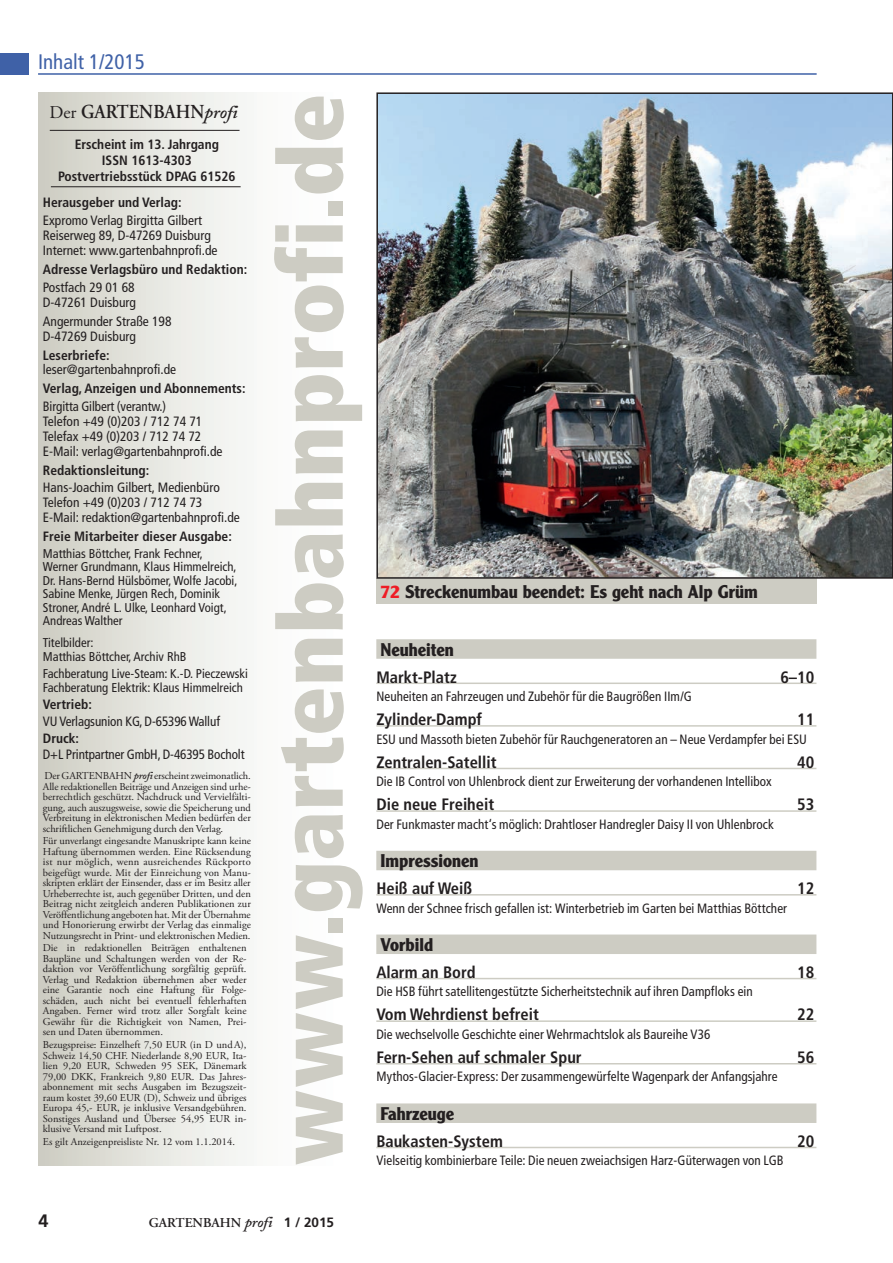
<style>
.page{position:relative;width:893px;height:1263px;background:#fff}
.page>*{position:absolute;margin:0;border:0;box-sizing:border-box;transform-origin:0 0}
.t1{font:900 condensed 90px "Frutiger LT";letter-spacing:.005em;color:#cdccc3}
.t2{font:condensed 21px "Frutiger LT";color:#3f61a7}
.t3{font:600 19.8px "Adobe Garamond Pro";color:#231f20;scale:.91 1}
.t4{font:700 18px "Clearface Gothic LH";color:#231f20}
.t5{font:700 18px "Frutiger LT";color:#231f20}
.t6{font:700 condensed 16.5px "Frutiger LT";color:#231f20}
.t7{font:condensed 13.5px/15px "Frutiger LT";color:#231f20}
.t8{font:700 condensed 13.5px/16.2px "Frutiger LT";color:#231f20;text-align:center}
.t9{font:600 13.5px "Adobe Garamond Pro";color:#231f20}
.t10{font:condensed 12.75px/13.5px "Frutiger LT";color:#231f20}
.t11{font:10.5px/10.5px "Adobe Garamond Pro";color:#231f20;text-align:justify}
.s1{font-weight:400;font-size:18px}
.s2{font-family:"Adobe Caslon";font-style:italic;font-size:18px}
.s3{font-family:"Adobe Caslon";font-weight:600;font-style:italic}
.s4{color:#ee1c25}
.s5{font-family:"Adobe Caslon";font-style:italic;font-size:15px}
.s6{font-family:"Frutiger LT";font-weight:700}
</style>
<div class="page">
<div style="left:0;top:53px;width:29px;height:22px;background:#3f61a7"></div>
<hr style="left:38px;top:73px;width:779px;height:2px;background:#3f61a7">
<div style="left:38px;top:93px;width:323px;height:1072px;background:linear-gradient(to right,#d2d2c8,#fff)"></div>
<div style="left:376px;top:639px;width:440px;height:20px;background:#cdccc3"></div>
<hr style="left:376px;top:682px;width:440px;height:2px;background:#cdccc3">
<hr style="left:376px;top:725px;width:440px;height:2px;background:#cdccc3">
<hr style="left:376px;top:768px;width:440px;height:1px;background:#cdccc3">
<hr style="left:376px;top:810px;width:440px;height:2px;background:#cdccc3">
<div style="left:376px;top:851px;width:440px;height:19px;background:#cdccc3"></div>
<hr style="left:376px;top:894px;width:440px;height:1px;background:#cdccc3">
<div style="left:376px;top:934px;width:440px;height:20px;background:#cdccc3"></div>
<hr style="left:376px;top:978px;width:440px;height:1px;background:#cdccc3">
<hr style="left:376px;top:1020px;width:440px;height:2px;background:#cdccc3">
<hr style="left:376px;top:1063px;width:440px;height:1px;background:#cdccc3">
<div style="left:376px;top:1103px;width:440px;height:20px;background:#cdccc3"></div>
<hr style="left:376px;top:1147px;width:440px;height:1px;background:#cdccc3">
<hr style="left:50px;top:130px;width:190px;height:1px;background:#231f20">
<hr style="left:51px;top:186px;width:190px;height:1px;background:#231f20">
<div style="left:376px;top:579px;width:440px;height:25px;background:#cdccc3"></div>
<img style="left:379px;top:95px;width:511px;height:481px">
<div style="left:376px;top:92px;width:517px;height:487px;border:2px solid #231f20"></div>
<h2 class="t2" style="left:38px;top:49px;width:108px">Inhalt 1/2015</h2>
<h3 class="t3" style="left:50px;top:101px;width:208px"><span class="s1">Der</span> GARTENBAHN<span class="s2">profi</span></h3>
<h1 class="t1" style="left:256px;top:1165px;width:1073px;rotate:-90deg">www.gartenbahnprofi.de</h1>
<p class="t8" style="left:58px;top:136px;width:179px">Erscheint im 13. Jahrgang<br>ISSN 1613-4303<br>Postvertriebsstück DPAG 61526</p>
<p class="t8" style="left:43px;top:195px;width:140px">Herausgeber und Verlag:</p>
<p class="t7" style="left:43px;top:213px;width:176px">Expromo Verlag Birgitta Gilbert<br>Reiserweg 89, D-47269 Duisburg<br>Internet: www.gartenbahnprofi.de</p>
<p class="t8" style="left:43px;top:261px;width:206px">Adresse Verlagsbüro und Redaktion:</p>
<p class="t7" style="left:43px;top:280px;width:95px">Postfach 29 01 68<br>D-47261 Duisburg</p>
<p class="t7" style="left:43px;top:314px;width:130px">Angermunder Straße 198<br>D-47269 Duisburg</p>
<p class="t8" style="left:43px;top:347px;width:68px">Leserbriefe:</p>
<p class="t7" style="left:43px;top:362px;width:135px">leser@gartenbahnprofi.de</p>
<p class="t8" style="left:43px;top:380px;width:204px">Verlag, Anzeigen und Abonnements:</p>
<p class="t7" style="left:43px;top:398px;width:181px">Birgitta Gilbert (verantw.)<br>Telefon +49 (0)203 / 712 74 71<br>Telefax +49 (0)203 / 712 74 72<br>E-Mail: verlag@gartenbahnprofi.de</p>
<p class="t8" style="left:43px;top:462px;width:108px">Redaktionsleitung:</p>
<p class="t7" style="left:43px;top:480px;width:198px">Hans-Joachim Gilbert, Medienbüro<br>Telefon +49 (0)203 / 712 74 73<br>E-Mail: redaktion@gartenbahnprofi.de</p>
<p class="t8" style="left:43px;top:528px;width:190px">Freie Mitarbeiter dieser Ausgabe:</p>
<p class="t10" style="left:43px;top:546px;width:196px">Matthias Böttcher, Frank Fechner, Werner Grundmann, Klaus Himmelreich, Dr. Hans-Bernd Hülsbömer, Wolfe Jacobi, Sabine Menke, Jürgen Rech, Dominik Stroner, André L. Ulke, Leonhard Voigt, Andreas Walther</p>
<p class="t10" style="left:43px;top:636px;width:145px">Titelbilder:<br>Matthias Böttcher, Archiv RhB</p>
<p class="t10" style="left:43px;top:667px;width:207px">Fachberatung Live-Steam: K.-D. Pieczewski<br>Fachberatung Elektrik: Klaus Himmelreich</p>
<p class="t8" style="left:43px;top:696px;width:51px">Vertrieb:</p>
<p class="t7" style="left:43px;top:713px;width:179px">VU Verlagsunion KG, D-65396 Walluf</p>
<p class="t8" style="left:43px;top:730px;width:38px">Druck:</p>
<p class="t7" style="left:43px;top:747px;width:203px">D+L Printpartner GmbH, D-46395 Bocholt</p>
<p class="t11" style="left:43px;top:771px;width:210px">Der GARTENBAHN <span class="s3">profi</span> erscheint zweimonatlich.<br>Alle redaktionellen Beiträge und Anzeigen sind urhe&shy;berrechtlich geschützt. Nachdruck und Vervielfälti&shy;gung, auch auszugsweise, sowie die Speicherung und Verbreitung in elektronischen Medien bedürfen der schriftlichen Genehmigung durch den Verlag.</p>
<p class="t11" style="left:43px;top:836px;width:210px">Für unverlangt eingesandte Manuskripte kann keine Haftung übernommen werden. Eine Rücksendung ist nur möglich, wenn ausreichendes Rückporto beigefügt wurde. Mit der Einreichung von Manu&shy;skripten erklärt der Einsender, dass er im Besitz aller Urheberrechte ist, auch gegenüber Dritten, und den Beitrag nicht zeitgleich anderen Publikationen zur Veröffentlichung angeboten hat. Mit der Übernahme und Honorierung erwirbt der Verlag das einmalige Nutzungsrecht in Print- und elektronischen Medien.</p>
<p class="t11" style="left:43px;top:943px;width:205px">Die in redaktionellen Beiträgen enthaltenen Baupläne und Schaltungen werden von der Re&shy;daktion vor Veröffentlichung sorgfältig geprüft.<br>Verlag und Redaktion übernehmen aber weder eine Garantie noch eine Haftung für Folge&shy;schäden, auch nicht bei eventuell fehlerhaften Angaben. Ferner wird trotz aller Sorgfalt keine Gewähr für die Richtigkeit von Namen, Prei&shy;sen und Daten übernommen.</p>
<p class="t11" style="left:43px;top:1040px;width:205px">Bezugspreise: Einzelheft 7,50 EUR (in D undA), Schweiz 14,50 CHF. Niederlande 8,90 EUR, Ita&shy;lien 9,20 EUR, Schweden 95 SEK, Dänemark 79,00 DKK, Frankreich 9,80 EUR. Das Jahres&shy;abonnement mit sechs Ausgaben im Bezugszeit&shy;raum kostet 39,60 EUR (D), Schweiz und übriges Europa 45,- EUR, je inklusive Versandgebühren.<br>Sonstiges Ausland und Übersee 54,95 EUR in&shy;klusive Versand mit Luftpost.</p>
<p class="t11" style="left:43px;top:1136px;width:194px">Es gilt Anzeigenpreisliste Nr. 12 vom 1.1.2014.</p>
<h3 class="t4" style="left:381px;top:581px;width:379px"><span class="s4">72</span> Streckenumbau beendet: Es geht nach Alp Grüm</h3>
<h3 class="t4" style="left:381px;top:639px;width:75px">Neuheiten</h3>
<h3 class="t6" style="left:376px;top:667px;width:82px">Markt-Platz</h3>
<h3 class="t6" style="left:780px;top:667px;width:35px">6–10</h3>
<p class="t7" style="left:376px;top:689px;width:317px">Neuheiten an Fahrzeugen und Zubehör für die Baugrößen IIm/G</p>
<h3 class="t6" style="left:376px;top:710px;width:107px">Zylinder-Dampf</h3>
<h3 class="t6" style="left:797px;top:710px;width:19px">11</h3>
<p class="t7" style="left:376px;top:731px;width:432px">ESU und Massoth bieten Zubehör für Rauchgeneratoren an – Neue Verdampfer bei ESU</p>
<h3 class="t6" style="left:376px;top:752px;width:122px">Zentralen-Satellit</h3>
<h3 class="t6" style="left:797px;top:752px;width:19px">40</h3>
<p class="t7" style="left:376px;top:774px;width:397px">Die IB Control von Uhlenbrock dient zur Erweiterung der vorhandenen Intellibox</p>
<h3 class="t6" style="left:376px;top:795px;width:119px">Die neue Freiheit</h3>
<h3 class="t6" style="left:797px;top:795px;width:19px">53</h3>
<p class="t7" style="left:376px;top:817px;width:399px">Der Funkmaster macht‘s möglich: Drahtloser Handregler Daisy II von Uhlenbrock</p>
<h3 class="t4" style="left:381px;top:850px;width:99px">Impressionen</h3>
<h3 class="t6" style="left:376px;top:878px;width:97px">Heiß auf Weiß</h3>
<h3 class="t6" style="left:797px;top:878px;width:19px">12</h3>
<p class="t7" style="left:376px;top:900px;width:412px">Wenn der Schnee frisch gefallen ist: Winterbetrieb im Garten bei Matthias Böttcher</p>
<h3 class="t4" style="left:381px;top:934px;width:54px">Vorbild</h3>
<h3 class="t6" style="left:376px;top:962px;width:101px">Alarm an Bord</h3>
<h3 class="t6" style="left:797px;top:962px;width:19px">18</h3>
<p class="t7" style="left:376px;top:984px;width:378px">Die HSB führt satellitengestützte Sicherheitstechnik auf ihren Dampfloks ein</p>
<h3 class="t6" style="left:376px;top:1005px;width:164px">Vom Wehrdienst befreit</h3>
<h3 class="t6" style="left:797px;top:1005px;width:19px">22</h3>
<p class="t7" style="left:376px;top:1027px;width:336px">Die wechselvolle Geschichte einer Wehrmachtslok als Baureihe V36</p>
<h3 class="t6" style="left:376px;top:1047px;width:207px">Fern-Sehen auf schmaler Spur</h3>
<h3 class="t6" style="left:797px;top:1047px;width:19px">56</h3>
<p class="t7" style="left:376px;top:1069px;width:403px">Mythos-Glacier-Express: Der zusammengewürfelte Wagenpark der Anfangsjahre</p>
<h3 class="t4" style="left:381px;top:1103px;width:75px">Fahrzeuge</h3>
<h3 class="t6" style="left:376px;top:1131px;width:128px">Baukasten-System</h3>
<h3 class="t6" style="left:797px;top:1131px;width:19px">20</h3>
<p class="t7" style="left:376px;top:1153px;width:409px">Vielseitig kombinierbare Teile: Die neuen zweiachsigen Harz-Güterwagen von LGB</p>
<h3 class="t5" style="left:39px;top:1210px;width:12px">4</h3>
<p class="t9" style="left:149px;top:1214px;width:187px">GARTENBAHN <span class="s5">profi</span> <span class="s6">1 / 2015</span></p>
</div>
